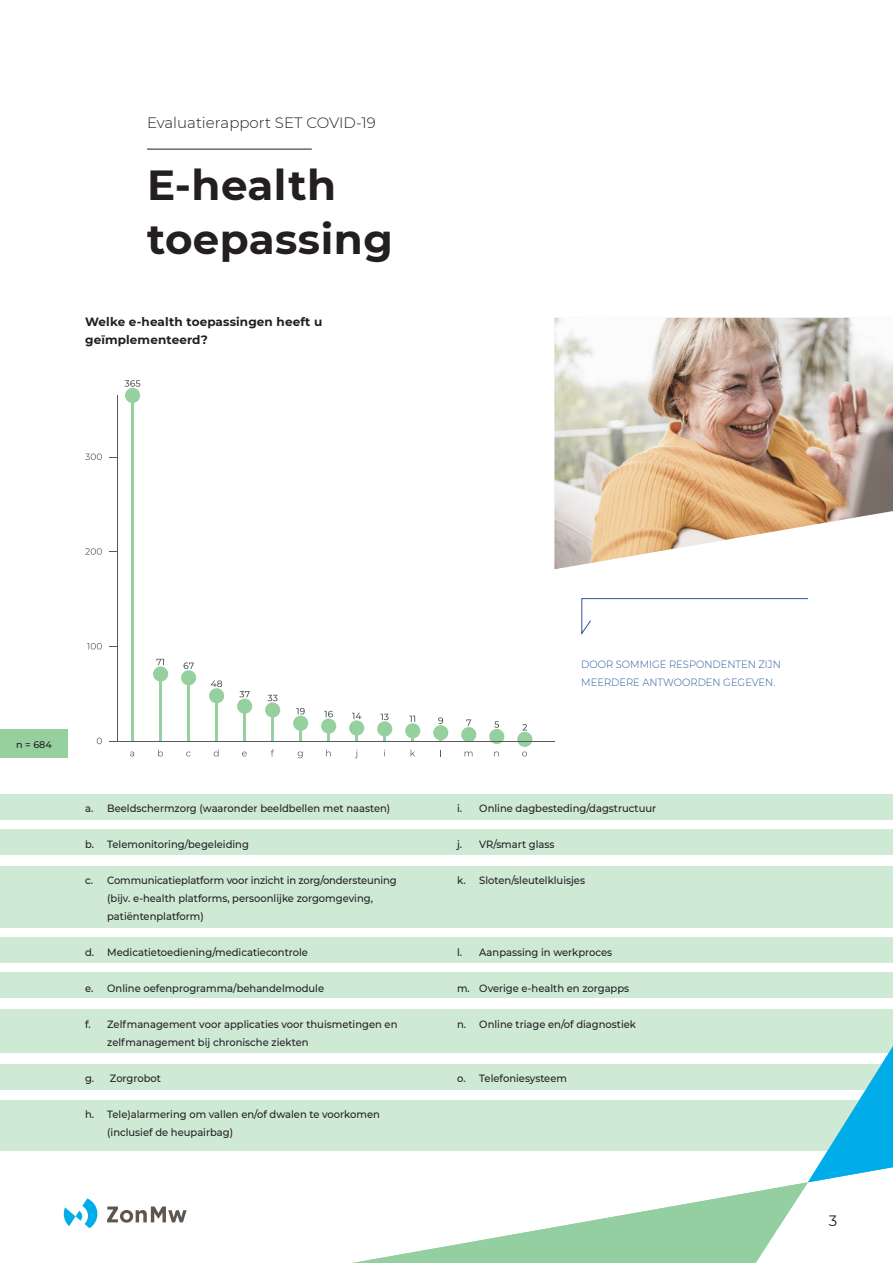
<style>
.page{position:relative;width:893px;height:1263px;background:#fff}
.page>*{position:absolute;margin:0;border:0;box-sizing:border-box;transform-origin:0 0}
.heading{font:700 42px "Montserrat";letter-spacing:.01em;color:#231f20}
.bovenkopje_tussenkop{font:300 15px "Montserrat";color:#231f20}
.t1{font:15px "Montserrat";color:#231f20}
.broodtekst{font:700 12px/18px "Montserrat";letter-spacing:.01em;color:#231f20}
.tussenkop{font:500 10.5px/18px "Montserrat";color:#231f20;text-align:center;scale:.95 1}
.tekst_inzet_donkerblauw{font:300 10.5px/18px "Montserrat";color:#29589c;scale:.95 1}
.Paragraph_Style_1{font:500 9.6px "Montserrat";color:#231f20}
</style>
<div class="page">
<svg style="left:107px;top:1206px;width:80px;height:17px"></svg>
<svg style="left:64px;top:1198px;width:33px;height:30px"></svg>
<div style="left:0;top:829px;width:893px;height:26px;background:#cee9d4"></div>
<div style="left:0;top:794px;width:893px;height:25px;background:#cee9d4"></div>
<div style="left:0;top:973px;width:893px;height:25px;background:#cee9d4"></div>
<div style="left:0;top:938px;width:893px;height:25px;background:#cee9d4"></div>
<div style="left:0;top:1100px;width:889px;height:51px;background:#cee9d4"></div>
<div style="left:0;top:1009px;width:893px;height:43px;background:#cee9d4"></div>
<div style="left:0;top:866px;width:893px;height:62px;background:#cee9d4"></div>
<div style="left:0;top:1064px;width:893px;height:25px;background:#cee9d4"></div>
<img style="left:554px;top:318px;width:339px;height:251px">
<svg style="left:280px;top:1046px;width:613px;height:217px"></svg>
<div style="left:0;top:729px;width:68px;height:29px;background:#96d09e"></div>
<hr style="left:147px;top:149px;width:165px;height:1px;background:#231f20">
<svg style="left:581px;top:598px;width:227px;height:37px"></svg>
<hr style="left:131px;top:395px;width:3px;height:346px;background:#96d09e">
<hr style="left:159px;top:674px;width:3px;height:67px;background:#96d09e">
<hr style="left:188px;top:678px;width:2px;height:63px;background:#96d09e">
<hr style="left:216px;top:696px;width:2px;height:45px;background:#96d09e">
<hr style="left:244px;top:706px;width:2px;height:35px;background:#96d09e">
<hr style="left:272px;top:710px;width:2px;height:31px;background:#96d09e">
<svg style="left:300px;top:731px;width:2px;height:10px"></svg>
<svg style="left:328px;top:734px;width:2px;height:7px"></svg>
<svg style="left:356px;top:735px;width:2px;height:6px"></svg>
<div style="left:125px;top:388px;width:15px;height:15px;background:#96d09e;border-radius:50%"></div>
<div style="left:153px;top:666px;width:15px;height:15px;background:#96d09e;border-radius:50%"></div>
<div style="left:181px;top:670px;width:15px;height:15px;background:#96d09e;border-radius:50%"></div>
<div style="left:209px;top:688px;width:15px;height:15px;background:#96d09e;border-radius:50%"></div>
<div style="left:237px;top:699px;width:15px;height:15px;background:#96d09e;border-radius:50%"></div>
<div style="left:265px;top:702px;width:15px;height:15px;background:#96d09e;border-radius:50%"></div>
<div style="left:293px;top:716px;width:15px;height:15px;background:#96d09e;border-radius:50%"></div>
<div style="left:321px;top:718px;width:15px;height:16px;background:#96d09e;border-radius:50%"></div>
<div style="left:349px;top:720px;width:15px;height:15px;background:#96d09e;border-radius:50%"></div>
<div style="left:377px;top:721px;width:15px;height:15px;background:#96d09e;border-radius:50%"></div>
<div style="left:405px;top:723px;width:15px;height:15px;background:#96d09e;border-radius:50%"></div>
<div style="left:433px;top:725px;width:15px;height:15px;background:#96d09e;border-radius:50%"></div>
<div style="left:461px;top:727px;width:15px;height:15px;background:#96d09e;border-radius:50%"></div>
<div style="left:489px;top:729px;width:15px;height:15px;background:#96d09e;border-radius:50%"></div>
<div style="left:517px;top:732px;width:15px;height:15px;background:#96d09e;border-radius:50%"></div>
<hr style="left:117px;top:395px;width:1px;height:346px;background:#57585a">
<svg style="left:97px;top:738px;width:5px;height:6px"></svg>
<svg style="left:87px;top:643px;width:15px;height:6px"></svg>
<svg style="left:85px;top:548px;width:17px;height:7px"></svg>
<svg style="left:85px;top:453px;width:17px;height:7px"></svg>
<hr style="left:117px;top:741px;width:437px;height:1px;background:#57585a">
<svg style="left:130px;top:751px;width:4px;height:5px"></svg>
<svg style="left:158px;top:750px;width:5px;height:6px"></svg>
<svg style="left:186px;top:751px;width:5px;height:5px"></svg>
<svg style="left:214px;top:750px;width:5px;height:6px"></svg>
<svg style="left:242px;top:751px;width:5px;height:5px"></svg>
<svg style="left:271px;top:749px;width:3px;height:7px"></svg>
<svg style="left:298px;top:751px;width:5px;height:7px"></svg>
<svg style="left:326px;top:750px;width:5px;height:6px"></svg>
<svg style="left:411px;top:750px;width:4px;height:6px"></svg>
<svg style="left:465px;top:751px;width:7px;height:5px"></svg>
<svg style="left:494px;top:751px;width:5px;height:5px"></svg>
<svg style="left:522px;top:751px;width:5px;height:5px"></svg>
<svg style="left:125px;top:380px;width:15px;height:7px"></svg>
<svg style="left:156px;top:659px;width:8px;height:6px"></svg>
<svg style="left:184px;top:662px;width:10px;height:7px"></svg>
<svg style="left:211px;top:680px;width:11px;height:7px"></svg>
<svg style="left:239px;top:691px;width:11px;height:6px"></svg>
<svg style="left:267px;top:695px;width:10px;height:6px"></svg>
<svg style="left:296px;top:708px;width:9px;height:6px"></svg>
<svg style="left:324px;top:711px;width:9px;height:6px"></svg>
<svg style="left:352px;top:713px;width:9px;height:6px"></svg>
<svg style="left:380px;top:714px;width:9px;height:6px"></svg>
<svg style="left:409px;top:716px;width:6px;height:6px"></svg>
<svg style="left:438px;top:717px;width:5px;height:7px"></svg>
<svg style="left:466px;top:719px;width:5px;height:7px"></svg>
<svg style="left:494px;top:721px;width:5px;height:7px"></svg>
<svg style="left:522px;top:724px;width:5px;height:6px"></svg>
<p class="bovenkopje_tussenkop" style="left:147px;top:113px;width:230px">Evaluatierapport SET COVID-19</p>
<p class="heading" style="left:147px;top:155px;width:191px">E-health</p>
<p class="heading" style="left:147px;top:209px;width:247px">toepassing</p>
<p class="broodtekst" style="left:85px;top:312px;width:239px">Welke e-health toepassingen heeft u geïmplementeerd?</p>
<p class="Paragraph_Style_1" style="left:16px;top:738px;width:37px">n = 684</p>
<p class="tussenkop" style="left:85px;top:799px;width:323px">a. Beeldschermzorg (waaronder beeldbellen met naasten)</p>
<p class="tussenkop" style="left:85px;top:835px;width:174px">b. Telemonitoring/begeleiding</p>
<p class="tussenkop" style="left:85px;top:871px;width:330px">c. Communicatieplatform voor inzicht in zorg/ondersteuning (bijv. e-health platforms, persoonlijke zorgomgeving,</p>
<p class="tussenkop" style="left:107px;top:907px;width:103px">patiëntenplatform)</p>
<p class="tussenkop" style="left:85px;top:943px;width:236px">d. Medicatietoediening/medicatiecontrole</p>
<p class="tussenkop" style="left:85px;top:979px;width:253px">e. Online oefenprogramma/behandelmodule</p>
<p class="tussenkop" style="left:107px;top:1015px;width:307px;text-align:left;text-indent:-22px">f. Zelfmanagement voor applicaties voor thuismetingen en zelfmanagement bij chronische ziekten</p>
<p class="tussenkop" style="left:85px;top:1069px;width:81px">g. Zorgrobot</p>
<p class="tussenkop" style="left:85px;top:1105px;width:312px">h. Tele)alarmering om vallen en/of dwalen te voorkomen</p>
<p class="tussenkop" style="left:107px;top:1123px;width:134px">(inclusief de heupairbag)</p>
<p class="tekst_inzet_donkerblauw" style="left:581px;top:655px;width:212px">DOOR SOMMIGE RESPONDENTEN ZIJN<br>MEERDERE ANTWOORDEN GEGEVEN.</p>
<p class="tussenkop" style="left:457px;top:799px;width:211px">i. Online dagbesteding/dagstructuur</p>
<p class="tussenkop" style="left:457px;top:835px;width:104px">j. VR/smart glass</p>
<p class="tussenkop" style="left:457px;top:871px;width:136px">k. Sloten/sleutelkluisjes</p>
<p class="tussenkop" style="left:457px;top:943px;width:165px">l. Aanpassing in werkproces</p>
<p class="tussenkop" style="left:457px;top:979px;width:183px">m. Overige e-health en zorgapps</p>
<p class="tussenkop" style="left:457px;top:1015px;width:190px">n. Online triage en/of diagnostiek</p>
<p class="tussenkop" style="left:457px;top:1069px;width:117px">o. Telefoniesysteem</p>
<h2 class="t1" style="left:829px;top:1210px;width:10px">3</h2>
</div>
